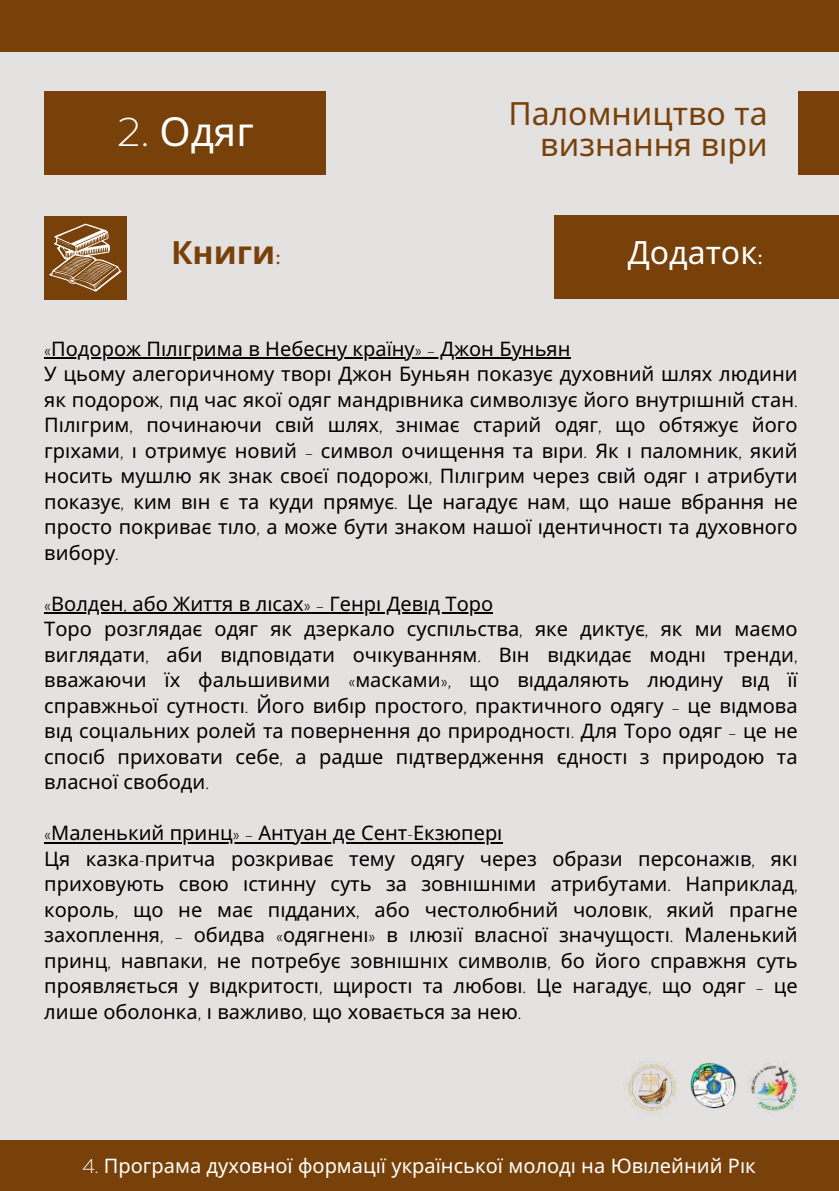
<style>
.page{position:relative;width:839px;height:1191px;background:#fff}
.page>*{position:absolute;margin:0;border:0;box-sizing:border-box;transform-origin:0 0}
.t1{font:40px "Noto Sans";color:#fff}
.t2{font:32px "Noto Sans";color:#784109}
.t3{font:32px "Noto Sans";color:#fff}
.t4{font:700 32px "Noto Sans";color:#784109}
.t5{font:20px/25.6px "Noto Sans";color:#000}
.t6{font:20px "Noto Sans";color:#fff}
.s1{font-family:"Balgin";font-weight:200}
</style>
<div class="page">
<div style="left:0;top:0;width:838px;height:1191px;background:#e4e1e1"></div>
<div style="left:0;top:0;width:838px;height:51px;background:#784109"></div>
<div style="left:0;top:1140px;width:838px;height:51px;background:#784109"></div>
<div style="left:554px;top:216px;width:284px;height:83px;background:#784109"></div>
<div style="left:44px;top:216px;width:82px;height:84px;background:#784109"></div>
<hr style="left:44px;top:357px;width:526px;height:2px;background:#000">
<hr style="left:44px;top:612px;width:449px;height:2px;background:#000">
<hr style="left:44px;top:842px;width:458px;height:1px;background:#000">
<div style="left:44px;top:91px;width:282px;height:84px;background:#784109"></div>
<div style="left:797px;top:91px;width:41px;height:84px;background:#784109"></div>
<img style="left:626px;top:1062px;width:51px;height:54px">
<img style="left:690px;top:1063px;width:46px;height:46px">
<img style="left:748px;top:1063px;width:49px;height:49px">
<svg style="left:49px;top:224px;width:72px;height:67px"></svg>
<h1 class="t1" style="left:117px;top:104px;width:138px"><span class="s1">2.</span> Одяг</h1>
<h2 class="t2" style="left:508px;top:91px;width:261px">Паломництво та</h2>
<h2 class="t2" style="left:540px;top:122px;width:229px">визнання ві ри</h2>
<h2 class="t4" style="left:171px;top:230px;width:112px">Книги<span class="s1">:</span></h2>
<h2 class="t3" style="left:627px;top:230px;width:137px">Додаток<span class="s1">:</span></h2>
<p class="t5" style="left:44px;top:335px;width:754px"><span class="s1">«</span>Подорож Пілі грима в Небесну країну<span class="s1">» –</span> Джон Буньян<br>У цьому алегоричному творі Джон Буньян показує духовний шлях людини як подорож<span class="s1">,</span> під час якої одяг мандрі вника символізує його внутрі шні й стан<span class="s1">.<br></span>Пілі грим<span class="s1">,</span> починаючи сві й шлях<span class="s1">,</span> зні має старий одяг<span class="s1">,</span> що обтяжує його гріхами<span class="s1">,</span> і отримує новий <span class="s1">–</span> символ очищення та ві ри<span class="s1">.</span> Як і паломник<span class="s1">,</span> який носить мушлю як знак своєї подорожі<span class="s1">,</span> Пілі грим через сві й одяг і атрибути показує<span class="s1">,</span> ким ві н є та куди прямує<span class="s1">.</span> Це нагадує нам<span class="s1">,</span> що наше вбрання не просто покриває тіло<span class="s1">,</span> а може бути знаком нашої ідентичності та духовного вибору<span class="s1">.</span></p>
<p class="t5" style="left:44px;top:590px;width:754px"><span class="s1">«</span>Волден<span class="s1">,</span> або Життя в лісах<span class="s1">» –</span> Генрі Девід Торо<br>Торо розглядає одяг як дзеркало суспільства<span class="s1">,</span> яке диктує<span class="s1">,</span> як ми маємо виглядати<span class="s1">,</span> аби відповідати очі куванням<span class="s1">.</span> Ві н відкидає модні тренди<span class="s1">, </span>вважаючи їх фальшивими <span class="s1">«</span>масками<span class="s1">»,</span> що віддаляють людину від її справжньої сутності<span class="s1">.</span> Його вибі р простого<span class="s1">,</span> практичного одягу <span class="s1">–</span> це відмова від соціальних ролей та повернення до природності<span class="s1">.</span> Для Торо одяг <span class="s1">–</span> це не спосі б приховати себе<span class="s1">,</span> а радше підтвердження єдності з природою та власної свободи<span class="s1">.</span></p>
<p class="t5" style="left:44px;top:820px;width:754px"><span class="s1">«</span>Маленький принц<span class="s1">» –</span> Антуан де Сент<span class="s1">-</span>Екзюпері<br>Ця казка<span class="s1">-</span>притча розкриває тему одягу через образи персонажі в<span class="s1">,</span> які приховують свою істинну суть за зовні шні ми атрибутами<span class="s1">.</span> Наприклад<span class="s1">, </span>король<span class="s1">,</span> що не має підданих<span class="s1">,</span> або честолюбний чолові к<span class="s1">,</span> який прагне захоплення<span class="s1">, –</span> обидва <span class="s1">«</span>одягнені<span class="s1">»</span> в ілюзії власної значущості<span class="s1">.</span> Маленький принц<span class="s1">,</span> навпаки<span class="s1">,</span> не потребує зовні шніх символі в<span class="s1">,</span> бо його справжня суть проявляється у відкритості<span class="s1">,</span> щирості та любові<span class="s1">.</span> Це нагадує<span class="s1">,</span> що одяг <span class="s1">–</span> це лише оболонка<span class="s1">,</span> і важливо<span class="s1">,</span> що ховається за нею<span class="s1">.</span></p>
<p class="t6" style="left:82px;top:1151px;width:675px"><span class="s1">4.</span> Програма духовної формації української молоді на Ювілейний Рі к</p>
</div>
